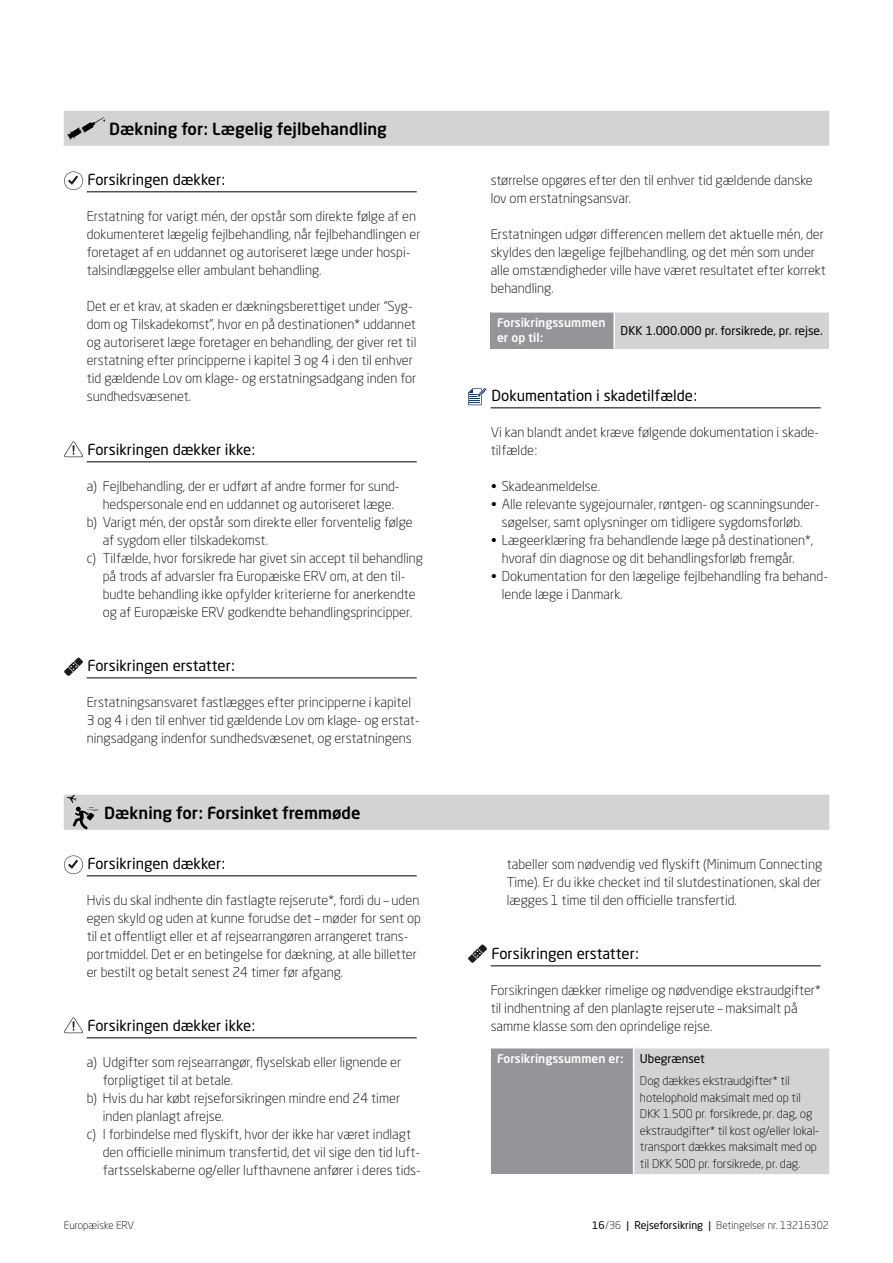
<style>
.page{position:relative;width:893px;height:1263px;background:#fff}
.page>*{position:absolute;margin:0;border:0;box-sizing:border-box;transform-origin:0 0}
.t1{font:500 16.5px "Neo Sans Pro";color:#000}
.t2{font:15px "Neo Sans W1 G";color:#000}
.t3{font:300 13.5px/18px "Neo Sans W1 G";color:#000}
.t4{font:300 12px/16.5px "Neo Sans W1 G";color:#000}
.t5{font:500 12px/15px "Neo Sans Pro";color:#fff}
.t6{font:12px "Neo Sans W1 G";color:#000}
.t7{font:300 10.5px "Neo Sans W1 G";color:#000}
.s1{font-weight:400}
</style>
<div class="page">
<div style="left:64px;top:111px;width:765px;height:35px;background:#d1d3d4"></div>
<svg style="left:67px;top:117px;width:38px;height:23px"></svg>
<hr style="left:87px;top:191px;width:330px;height:1px;background:#000">
<hr style="left:87px;top:461px;width:330px;height:1px;background:#000">
<hr style="left:87px;top:677px;width:330px;height:1px;background:#000">
<svg style="left:64px;top:171px;width:19px;height:19px"></svg>
<svg style="left:64px;top:441px;width:19px;height:16px"></svg>
<svg style="left:64px;top:657px;width:19px;height:19px"></svg>
<hr style="left:491px;top:407px;width:330px;height:1px;background:#000">
<div style="left:491px;top:312px;width:123px;height:37px;background:#939598"></div>
<div style="left:614px;top:312px;width:215px;height:37px;background:#d1d3d4"></div>
<hr style="left:491px;top:311px;width:123px;height:2px;background:#fff">
<hr style="left:613px;top:313px;width:2px;height:36px;background:#fff">
<hr style="left:614px;top:311px;width:215px;height:2px;background:#fff">
<svg style="left:468px;top:387px;width:19px;height:18px"></svg>
<div style="left:64px;top:795px;width:765px;height:35px;background:#d1d3d4"></div>
<svg style="left:67px;top:795px;width:32px;height:34px"></svg>
<hr style="left:87px;top:875px;width:330px;height:1px;background:#000">
<hr style="left:87px;top:1037px;width:330px;height:1px;background:#000">
<svg style="left:64px;top:855px;width:19px;height:19px"></svg>
<svg style="left:64px;top:1017px;width:19px;height:16px"></svg>
<hr style="left:491px;top:965px;width:330px;height:1px;background:#000">
<svg style="left:468px;top:944px;width:19px;height:19px"></svg>
<div style="left:491px;top:1048px;width:143px;height:126px;background:#939598"></div>
<div style="left:633px;top:1048px;width:196px;height:126px;background:#d1d3d4"></div>
<hr style="left:633px;top:1070px;width:1px;height:104px;background:#fff">
<p class="t1" style="left:109px;top:118px;width:279px">Dækning for: Lægelig fejlbehandling</p>
<p class="t2" style="left:88px;top:170px;width:139px">Forsikringen dækker:</p>
<p class="t3" style="left:87px;top:207px;width:335px">Erstatning for varigt mén, der opstår som direkte følge af en dokumenteret lægelig fejlbehandling, når fejlbehandlingen er foretaget af en uddannet og autoriseret læge under hospi&shy;talsindlæggelse eller ambulant behandling.</p>
<p class="t3" style="left:87px;top:297px;width:331px">Det er et krav, at skaden er dækningsberettiget under “Syg&shy;dom og Tilskadekomst”, hvor en på destinationen* uddannet og autoriseret læge foretager en behandling, der giver ret til erstatning efter principperne i kapitel 3 og 4 i den til enhver tid gældende Lov om klage- og erstatningsadgang inden for sundhedsvæsenet.</p>
<p class="t2" style="left:88px;top:440px;width:169px">Forsikringen dækker ikke:</p>
<p class="t3" style="left:87px;top:477px;width:314px">a) Fejlbehandling, der er udført af andre former for sund-</p>
<p class="t3" style="left:103px;top:495px;width:293px">hedspersonale end en uddannet og autoriseret læge.</p>
<p class="t3" style="left:87px;top:513px;width:328px">b) Varigt mén, der opstår som direkte eller forventelig følge</p>
<p class="t3" style="left:103px;top:531px;width:167px">af sygdom eller tilskadekomst.</p>
<p class="t3" style="left:87px;top:549px;width:338px">c) Tilfælde, hvor forsikrede har givet sin accept til behandling</p>
<p class="t3" style="left:103px;top:567px;width:304px">på trods af advarsler fra Europæiske ERV om, at den til-</p>
<p class="t3" style="left:103px;top:585px;width:314px">budte behandling ikke opfylder kriterierne for anerkendte</p>
<p class="t3" style="left:103px;top:603px;width:311px">og af Europæiske ERV godkendte behandlingsprincipper.</p>
<p class="t2" style="left:88px;top:656px;width:149px">Forsikringen erstatter:</p>
<p class="t3" style="left:87px;top:693px;width:334px">Erstatningsansvaret fastlægges efter principperne i kapitel<br>3 og 4 i den til enhver tid gældende Lov om klage- og erstat&shy;ningsadgang indenfor sundhedsvæsenet, og erstatningens</p>
<p class="t1" style="left:104px;top:802px;width:258px">Dækning for: Forsinket fremmøde</p>
<p class="t2" style="left:88px;top:854px;width:139px">Forsikringen dækker:</p>
<p class="t3" style="left:87px;top:891px;width:336px">Hvis du skal indhente din fastlagte rejserute*, fordi du – uden egen skyld og uden at kunne forudse det – møder for sent op til et offentligt eller et af rejsearrangøren arrangeret trans&shy;portmiddel. Det er en betingelse for dækning, at alle billetter er bestilt og betalt senest 24 timer før afgang.</p>
<p class="t2" style="left:88px;top:1016px;width:169px">Forsikringen dækker ikke:</p>
<p class="t3" style="left:87px;top:1053px;width:316px">a) Udgifter som rejsearrangør, flyselskab eller lignende er</p>
<p class="t3" style="left:103px;top:1071px;width:132px">forpligtiget til at betale.</p>
<p class="t3" style="left:87px;top:1089px;width:315px">b) Hvis du har købt rejseforsikringen mindre end 24 timer</p>
<p class="t3" style="left:103px;top:1107px;width:123px">inden planlagt afrejse.</p>
<p class="t3" style="left:87px;top:1125px;width:326px">c) I forbindelse med flyskift, hvor der ikke har været indlagt</p>
<p class="t3" style="left:103px;top:1143px;width:319px">den officielle minimum transfertid, det vil sige den tid luft-</p>
<p class="t3" style="left:103px;top:1161px;width:320px">fartsselskaberne og/eller lufthavnene anfører i deres tids-</p>
<p class="t3" style="left:491px;top:171px;width:324px">størrelse opgøres efter den til enhver tid gældende danske lov om erstatningsansvar.</p>
<p class="t3" style="left:491px;top:225px;width:337px">Erstatningen udgør differencen mellem det aktuelle mén, der skyldes den lægelige fejlbehandling, og det mén som under alle omstændigheder ville have været resultatet efter korrekt behandling.</p>
<p class="t5" style="left:497px;top:315px;width:110px">Forsikringssummen er op til:</p>
<p class="t6" style="left:621px;top:323px;width:204px">DKK 1.000.000 pr. forsikrede, pr. rejse.</p>
<p class="t2" style="left:492px;top:386px;width:207px">Dokumentation i skadetilfælde:</p>
<p class="t3" style="left:491px;top:423px;width:330px">Vi kan blandt andet kræve følgende dokumentation i skade&shy;tilfælde:</p>
<p class="t3" style="left:491px;top:477px;width:110px">• Skadeanmeldelse.</p>
<p class="t3" style="left:491px;top:495px;width:330px;text-align:center">• Alle relevante sygejournaler, røntgen- og scanningsunder&shy;søgelser, samt oplysninger om tidligere sygdomsforløb.</p>
<p class="t3" style="left:491px;top:531px;width:323px;text-align:center">• Lægeerklæring fra behandlende læge på destinationen*, hvoraf din diagnose og dit behandlingsforløb fremgår.</p>
<p class="t3" style="left:502px;top:567px;width:328px;text-indent:-11px">• Dokumentation for den lægelige fejlbehandling fra behand&shy;lende læge i Danmark.</p>
<p class="t3" style="left:507px;top:855px;width:317px;text-align:justify">tabeller som nødvendig ved flyskift (Minimum Connecting Time). Er du ikke checket ind til slutdestinationen, skal der lægges 1 time til den officielle transfertid.</p>
<p class="t2" style="left:492px;top:944px;width:149px">Forsikringen erstatter:</p>
<p class="t3" style="left:491px;top:981px;width:331px">Forsikringen dækker rimelige og nødvendige ekstraudgifter* til indhentning af den planlagte rejserute – maksimalt på samme klasse som den oprindelige rejse.</p>
<p class="t5" style="left:497px;top:1051px;width:128px">Forsikringssummen er:</p>
<p class="t6" style="left:640px;top:1051px;width:66px">Ubegrænset</p>
<p class="t4" style="left:640px;top:1072px;width:181px">Dog dækkes ekstraudgifter* til hotelophold maksimalt med op til DKK 1.500 pr. forsikrede, pr. dag, og ekstraudgifter* til kost og/eller lokal&shy;transport dækkes maksimalt med op til DKK 500 pr. forsikrede, pr. dag.</p>
<p class="t7" style="left:64px;top:1219px;width:72px">Europæiske ERV</p>
<p class="t7" style="left:592px;top:1219px;width:238px"><span class="s1">16</span>/36 <span class="s1">| Rejseforsikring |</span> Betingelser nr. 13216302</p>
</div>
